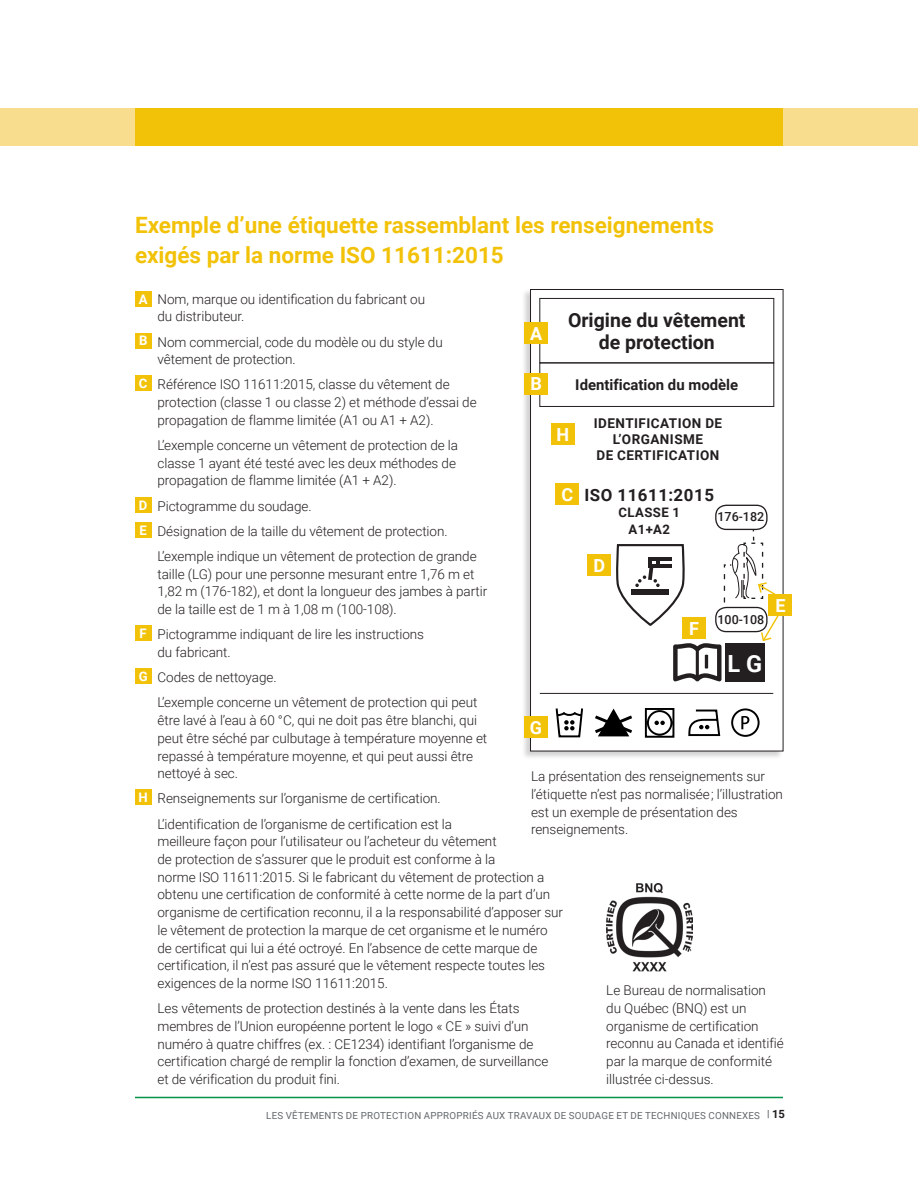
<style>
.page{position:relative;width:918px;height:1188px;background:#fff}
.page>*{position:absolute;margin:0;border:0;box-sizing:border-box;transform-origin:0 0}
.t1{font:700 23.55px "Roboto";color:#fff}
.t2{font:700 22.5px/30px "Roboto";color:#f2c209}
.t3{font:700 19.5px/22.5px "Roboto";color:#231f20;text-align:center}
.t4{font:700 18px "Roboto";color:#fff}
.t5{font:700 16.95px "Roboto";letter-spacing:.035em;color:#231f20}
.t6{font:700 14.85px "Roboto";color:#231f20}
.t7{font:300 13.5px/17.7px "Roboto";letter-spacing:-.005em;color:#231f20}
.t8{font:700 13.5px/15.8px "Roboto";letter-spacing:.035em;color:#231f20;text-align:center}
.t9{font:700 13.2px/16.6px "Roboto";letter-spacing:.035em;color:#231f20;text-align:center}
.t10{font:500 12.45px "Roboto";color:#231f20}
.t11{font:9.75px "Roboto";letter-spacing:.025em;color:#64696d}
.s1{font-weight:700;font-size:13.2px;color:#fff}
.s2{font-weight:700;font-size:11.25px;color:#231f20}
</style>
<div class="page">
<div style="left:0;top:108px;width:918px;height:38px;background:#f9dd8f"></div>
<div style="left:135px;top:108px;width:648px;height:38px;background:#f2c209"></div>
<hr style="left:135px;top:1097px;width:648px;height:1px;background:#04934a">
<div style="left:135px;top:292px;width:16px;height:15px;background:#f2c209"></div>
<div style="left:135px;top:333px;width:16px;height:15px;background:#f2c209"></div>
<div style="left:135px;top:376px;width:16px;height:15px;background:#f2c209"></div>
<div style="left:135px;top:497px;width:16px;height:15px;background:#f2c209"></div>
<div style="left:135px;top:522px;width:16px;height:15px;background:#f2c209"></div>
<div style="left:135px;top:626px;width:16px;height:15px;background:#f2c209"></div>
<div style="left:135px;top:669px;width:16px;height:15px;background:#f2c209"></div>
<div style="left:135px;top:790px;width:16px;height:15px;background:#f2c209"></div>
<div style="left:521px;top:289px;width:263px;height:471px;background:#231f20;opacity:.2"></div>
<div style="left:531px;top:289px;width:252px;height:462px;background:#fff"></div>
<div style="left:530px;top:289px;width:253px;height:462px;border:1px solid #231f20"></div>
<div style="left:539px;top:298px;width:235px;height:65px;border:1px solid #231f20"></div>
<div style="left:539px;top:363px;width:235px;height:44px;border:1px solid #231f20"></div>
<hr style="left:540px;top:693px;width:233px;height:1px;background:#231f20">
<div style="left:725px;top:644px;width:40px;height:38px;background:#231f20"></div>
<div style="left:525px;top:322px;width:23px;height:21px;background:#f2c209"></div>
<div style="left:525px;top:373px;width:23px;height:21px;background:#f2c209"></div>
<div style="left:525px;top:717px;width:23px;height:21px;background:#f2c209"></div>
<div style="left:556px;top:483px;width:23px;height:22px;background:#f2c209"></div>
<div style="left:715px;top:505px;width:53px;height:25px;border:1px solid #231f20;border-radius:10px"></div>
<div style="left:588px;top:554px;width:23px;height:21px;background:#f2c209"></div>
<div style="left:769px;top:594px;width:23px;height:21px;background:#f2c209"></div>
<svg style="left:556px;top:708px;width:27px;height:30px"></svg>
<svg style="left:595px;top:708px;width:37px;height:29px"></svg>
<svg style="left:644px;top:708px;width:31px;height:30px"></svg>
<svg style="left:688px;top:709px;width:33px;height:28px"></svg>
<div style="left:731px;top:708px;width:28px;height:29px;border:2px solid #000001;border-radius:50%"></div>
<svg style="left:741px;top:716px;width:8px;height:13px"></svg>
<svg style="left:616px;top:528px;width:166px;height:153px"></svg>
<div style="left:551px;top:423px;width:23px;height:21px;background:#f2c209"></div>
<img style="left:606px;top:884px;width:87px;height:88px">
<h2 class="t2" style="left:135px;top:209px;width:580px">Exemple d’une étiquette rassemblant les renseignements exigés par la norme ISO 11611:2015</h2>
<p class="t7" style="left:157px;top:290px;width:269px;text-indent:-19px"><span class="s1">A</span> Nom, marque ou identification du fabricant ou du distributeur.</p>
<p class="t7" style="left:157px;top:332px;width:287px;text-indent:-18px"><span class="s1">B</span> Nom commercial, code du modèle ou du style du vêtement de protection.</p>
<p class="t7" style="left:157px;top:375px;width:321px;text-indent:-19px"><span class="s1">C</span> Référence ISO 11611:2015, classe du vêtement de protection (classe 1 ou classe 2) et méthode d’essai de propagation de flamme limitée (A1 ou A1 + A2).</p>
<p class="t7" style="left:157px;top:436px;width:302px">L’exemple concerne un vêtement de protection de la classe 1 ayant été testé avec les deux méthodes de propagation de flamme limitée (A1 + A2).</p>
<p class="t7" style="left:139px;top:497px;width:174px"><span class="s1">D</span> Pictogramme du soudage.</p>
<p class="t7" style="left:140px;top:522px;width:310px"><span class="s1">E</span> Désignation de la taille du vêtement de protection.</p>
<p class="t7" style="left:157px;top:547px;width:321px">L’exemple indique un vêtement de protection de grande</p>
<p class="t7" style="left:157px;top:565px;width:331px">taille (LG) pour une personne mesurant entre 1,76 m et<br>1,82 m (176-182), et dont la longueur des jambes à partir de la taille est de 1 m à 1,08 m (100-108).</p>
<p class="t7" style="left:157px;top:625px;width:268px;text-indent:-18px"><span class="s1">F</span> Pictogramme indiquant de lire les instructions du fabricant.</p>
<p class="t7" style="left:157px;top:664px;width:321px;line-height:25.2px;text-indent:-19px"><span class="s1">G</span> Codes de nettoyage.<br>L’exemple concerne un vêtement de protection qui peut</p>
<p class="t7" style="left:157px;top:711px;width:331px">être lavé à l’eau à 60 °C, qui ne doit pas être blanchi, qui peut être séché par culbutage à température moyenne et repassé à température moyenne, et qui peut aussi être nettoyé à sec.</p>
<p class="t7" style="left:157px;top:786px;width:296px;line-height:25.2px;text-indent:-19px"><span class="s1">H</span> Renseignements sur l’organisme de certification.<br>L’identification de l’organisme de certification est la</p>
<p class="t7" style="left:157px;top:832px;width:407px">meilleure façon pour l’utilisateur ou l’acheteur du vêtement<br>de protection de s’assurer que le produit est conforme à la<br>norme ISO 11611:2015. Si le fabricant du vêtement de protection a obtenu une certification de conformité à cette norme de la part d’un organisme de certification reconnu, il a la responsabilité d’apposer sur le vêtement de protection la marque de cet organisme et le numéro de certificat qui lui a été octroyé. En l’absence de cette marque de certification, il n’est pas assuré que le vêtement respecte toutes les exigences de la norme ISO 11611:2015.</p>
<p class="t7" style="left:157px;top:999px;width:392px">Les vêtements de protection destinés à la vente dans les États membres de l’Union européenne portent le logo « CE » suivi d’un numéro à quatre chiffres (ex. : CE1234) identifiant l’organisme de certification chargé de remplir la fonction d’examen, de surveillance et de vérification du produit fini.</p>
<h3 class="t3" style="left:568px;top:308px;width:179px">Origine du vêtement de protection</h3>
<p class="t6" style="left:575px;top:375px;width:164px">Identification du modèle</p>
<h3 class="t4" style="left:530px;top:321px;width:14px">A</h3>
<h3 class="t4" style="left:530px;top:371px;width:13px">B</h3>
<p class="t8" style="left:594px;top:415px;width:130px">IDENTIFICATION DE<br>L’ORGANISME<br>DE CERTIFICATION</p>
<h3 class="t4" style="left:556px;top:422px;width:14px">H</h3>
<h3 class="t4" style="left:561px;top:482px;width:13px">C</h3>
<p class="t5" style="left:584px;top:483px;width:131px">ISO 11611:2015</p>
<p class="t9" style="left:618px;top:504px;width:63px">CLASSE 1<br>A1+A2</p>
<p class="t10" style="left:718px;top:508px;width:48px">176-182</p>
<h3 class="t4" style="left:594px;top:553px;width:13px">D</h3>
<h3 class="t4" style="left:775px;top:593px;width:12px">E</h3>
<p class="t10" style="left:718px;top:610px;width:48px">100-108</p>
<h3 class="t4" style="left:689px;top:616px;width:11px">F</h3>
<h1 class="t1" style="left:728px;top:647px;width:36px">L G</h1>
<h3 class="t4" style="left:530px;top:715px;width:14px">G</h3>
<p class="t7" style="left:531px;top:767px;width:253px">La présentation des renseignements sur l’étiquette n’est pas normalisée ; l’illustration est un exemple de présentation des renseignements.</p>
<p class="t7" style="left:606px;top:981px;width:179px">Le Bureau de normalisation du Québec (BNQ) est un organisme de certification reconnu au Canada et identifié par la marque de conformité illustrée ci-dessus.</p>
<p class="t11" style="left:266px;top:1109px;width:520px">LES VÊTEMENTS DE PROTECTION APPROPRIÉS AUX TRAVAUX DE SOUDAGE ET DE TECHNIQUES CONNEXES <sup>|</sup> <span class="s2">15</span></p>
</div>
